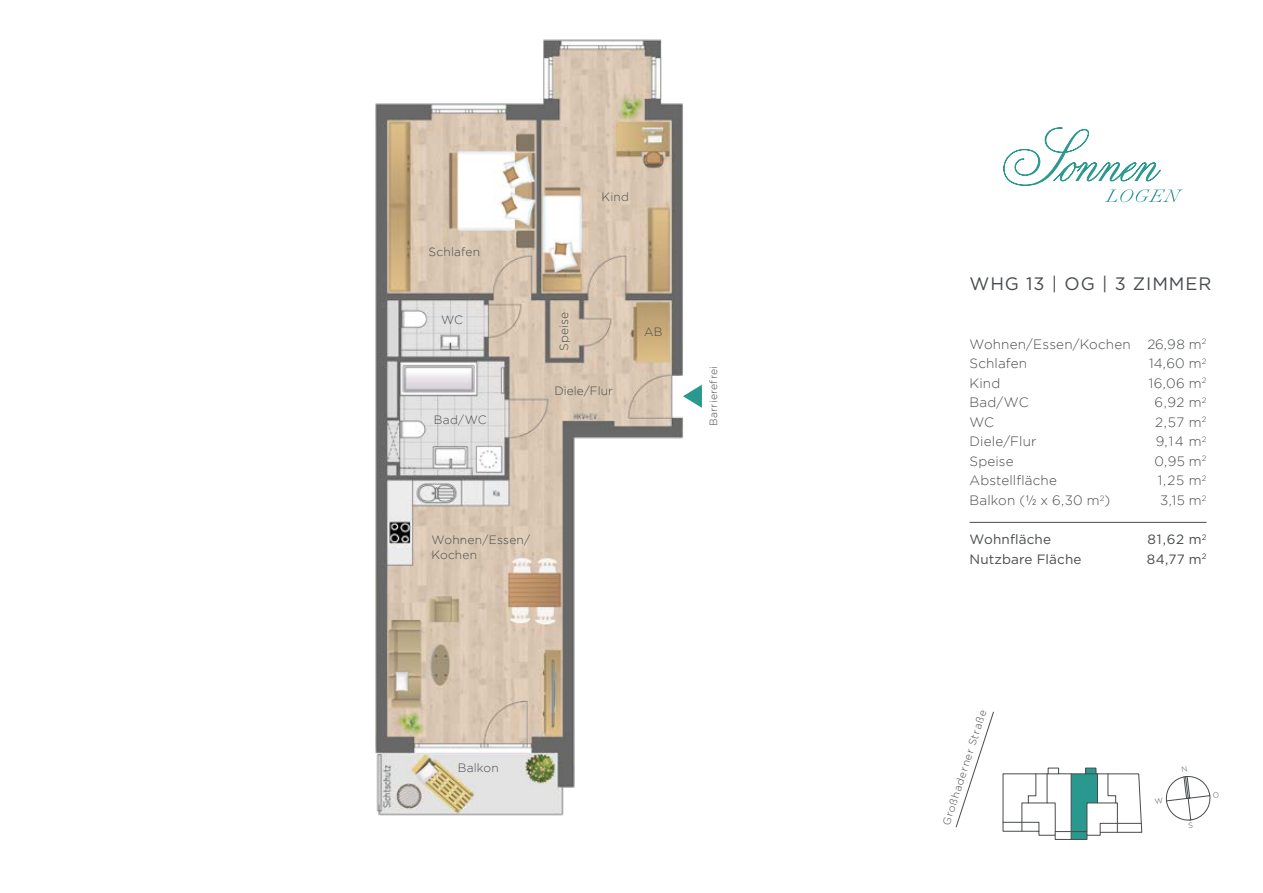
<style>
.page{position:relative;width:1263px;height:893px;background:#fff}
.page>*{position:absolute;margin:0;border:0;box-sizing:border-box;transform-origin:0 0}
.t1{font:18px "Gotham";letter-spacing:.05em;color:#474b4d}
.t2{font:300 13.5px/19.5px "Gotham";letter-spacing:.015em;color:#474b4d}
.t3{font:13.5px "Gotham";letter-spacing:.015em;color:#474b4d}
.t4{font:300 12px/15px "Gotham";letter-spacing:.015em;color:#474b4d}
.t5{font:300 10.5px "Gotham";color:#474b4d}
.t6{font:300 10.5px "Gotham";letter-spacing:.02em;color:#4e4e4d}
.s1{font-family:"DIN Pro"}
</style>
<div class="page">
<svg style="left:1003px;top:127px;width:180px;height:75px"></svg>
<svg style="left:955px;top:711px;width:39px;height:117px"></svg>
<img style="left:375px;top:39px;width:308px;height:777px">
<hr style="left:969px;top:522px;width:237px;height:1px;background:#474b4d">
<svg style="left:1002px;top:767px;width:141px;height:73px"></svg>
<svg style="left:683px;top:385px;width:19px;height:23px"></svg>
<svg style="left:1165px;top:776px;width:46px;height:45px"></svg>
<p class="t4" style="left:429px;top:244px;width:53px">Schlafen</p>
<p class="t4" style="left:441px;top:313px;width:23px">WC</p>
<p class="t4" style="left:434px;top:413px;width:54px">Bad/WC</p>
<p class="t4" style="left:601px;top:189px;width:29px">Kind</p>
<p class="t4" style="left:556px;top:351px;width:41px;rotate:-90deg">Speise</p>
<p class="t4" style="left:554px;top:383px;width:60px">Diele/Flur</p>
<p class="t4" style="left:644px;top:324px;width:20px">AB</p>
<p class="t4" style="left:432px;top:532px;width:100px">Wohnen/Essen/<br>Kochen</p>
<p class="t6" style="left:708px;top:426px;width:62px;rotate:-90deg">Barrierefrei</p>
<p class="t4" style="left:458px;top:760px;width:43px">Balkon</p>
<h1 class="t1" style="left:969px;top:272px;width:243px">WHG 13 | OG | 3 ZIMMER</h1>
<p class="t2" style="left:969px;top:334px;width:238px">Wohnen/Essen/Kochen 26,98 m<sup>2<br></sup>Schlafen</p>
<p class="t2" style="left:1149px;top:354px;width:59px">14,60 m<sup>2</sup></p>
<p class="t2" style="left:969px;top:373px;width:32px">Kind</p>
<p class="t2" style="left:1149px;top:373px;width:59px">16,06 m<sup>2</sup></p>
<p class="t2" style="left:969px;top:393px;width:61px">Bad/WC</p>
<p class="t2" style="left:1154px;top:393px;width:54px">6,92 m<sup>2</sup></p>
<p class="t2" style="left:969px;top:412px;width:26px">WC</p>
<p class="t2" style="left:1155px;top:412px;width:53px">2,57 m<sup>2</sup></p>
<p class="t2" style="left:969px;top:432px;width:68px">Diele/Flur</p>
<p class="t2" style="left:1156px;top:432px;width:52px">9,14 m<sup>2</sup></p>
<p class="t2" style="left:969px;top:451px;width:46px">Speise</p>
<p class="t2" style="left:1154px;top:451px;width:54px">0,95 m<sup>2</sup></p>
<p class="t2" style="left:969px;top:471px;width:89px">Abstellfläche</p>
<p class="t2" style="left:1158px;top:471px;width:50px">1,25 m<sup>2</sup></p>
<p class="t2" style="left:969px;top:490px;width:142px">Balkon (<span class="s1">½</span> x 6,30 m<sup>2</sup>)</p>
<p class="t2" style="left:1160px;top:490px;width:48px">3,15 m<sup>2</sup></p>
<p class="t3" style="left:969px;top:531px;width:83px">Wohnfläche</p>
<p class="t3" style="left:1148px;top:531px;width:60px">81,62 m<sup>2</sup></p>
<p class="t3" style="left:969px;top:550px;width:113px">Nutzbare Fläche</p>
<p class="t3" style="left:1147px;top:550px;width:61px">84,77 m<sup>2</sup></p>
<p class="t5" style="left:940px;top:823px;width:122px;rotate:-72deg">Großhaderner Straße</p>
</div>
